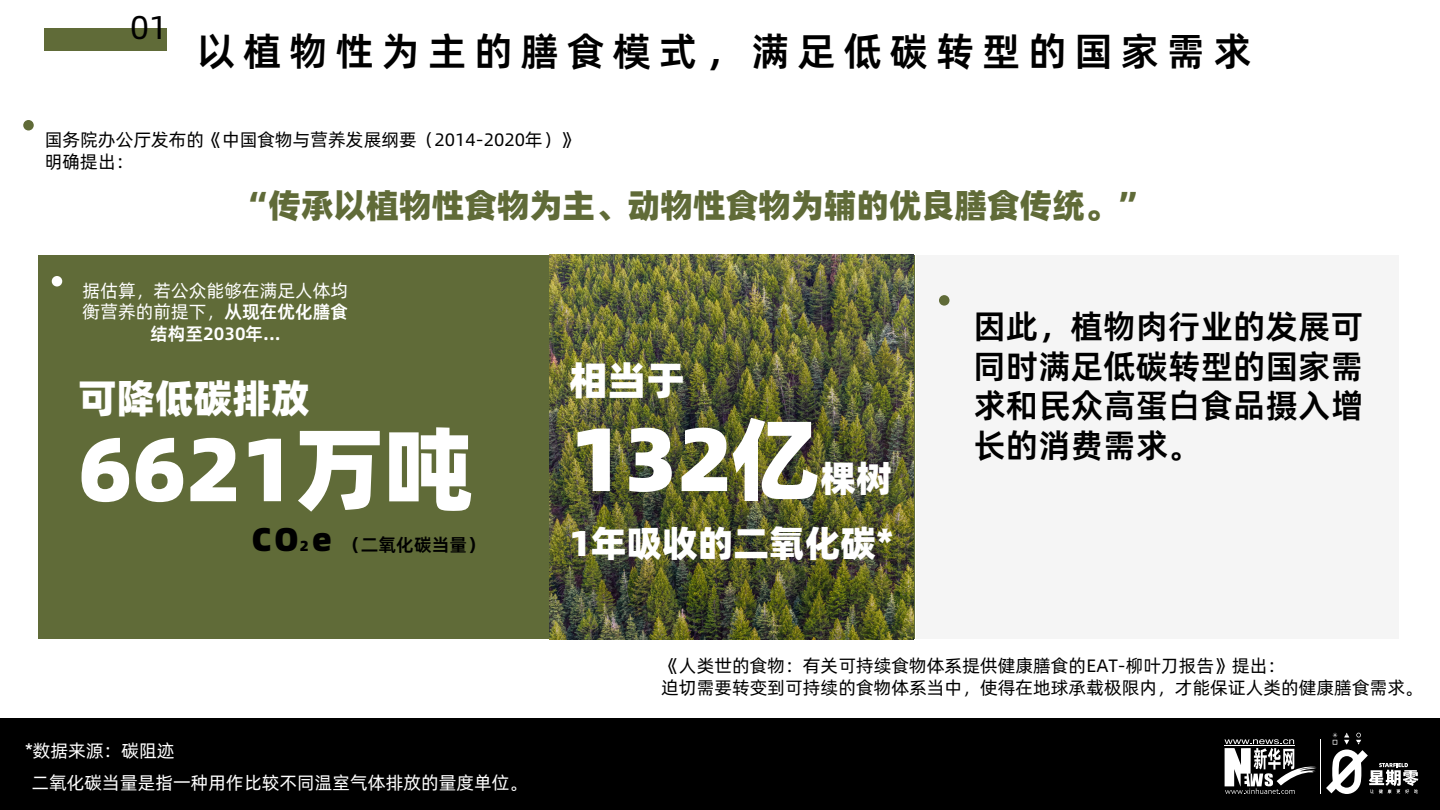
<style>
.page{position:relative;width:1440px;height:810px;background:#fff}
.page>*{position:absolute;margin:0;border:0;box-sizing:border-box;transform-origin:0 0}
.t1{font:90px "Alibaba Pu Hui Ti H";color:#fff}
.t2{font:39px "Alibaba Pu Hui Ti 2 85 Bold";letter-spacing:.2em;color:#000}
.t3{font:39px "Alibaba Pu Hui Ti H";color:#fff}
.t4{font:36px "Alibaba Pu Hui Ti H";color:#fff}
.t5{font:33px/39.6px "Alibaba Pu Hui Ti 2 85 Bold";color:#000;text-align:justify}
.t6{font:33px "Alibaba Pu Hui Ti H";color:#606b38}
.t7{font:33px "Alibaba Pu Hui Ti 2 55 Regular";color:#000}
.t8{font:18px/21.6px "Alibaba Pu Hui Ti 2 55 Regular";color:#000}
.t9{font:18px/32.5px "Alibaba Pu Hui Ti 2 55 Regular";color:#fff}
.t10{font:18px "Alibaba Pu Hui Ti 2 85 Bold";color:#fff}
.t11{font:18px "Alibaba Pu Hui Ti 2 85 Bold";color:#000}
.t12{font:14.62px "Alibaba Pu Hui Ti H";color:#000}
.s1{font-family:"Alibaba Pu Hui Ti 2 85 Bold"}
.s2{font-family:"Alibaba Pu Hui Ti H";font-size:33px}
</style>
<div class="page">
<div style="left:0;top:718px;width:1440px;height:92px;background:#000"></div>
<div style="left:44px;top:28px;width:123px;height:23px;background:#606b38"></div>
<div style="left:916px;top:255px;width:484px;height:383px;background:#f5f5f5"></div>
<div style="left:38px;top:255px;width:877px;height:383px;background:#606b38"></div>
<div style="left:52px;top:276px;width:10px;height:10px;background:#fff;border-radius:50%"></div>
<div style="left:939px;top:295px;width:11px;height:11px;background:#606b38;border-radius:50%"></div>
<img style="left:550px;top:254px;width:364px;height:385px">
<div style="left:23px;top:120px;width:11px;height:10px;background:#606b38;border-radius:50%"></div>
<svg style="left:1326px;top:733px;width:92px;height:61px"></svg>
<svg style="left:1224px;top:739px;width:93px;height:55px"></svg>
<hr style="left:1320px;top:739px;width:1px;height:55px;background:#fff">
<h3 class="t7" style="left:130px;top:2px;width:39px">01</h3>
<h2 class="t2" style="left:197px;top:20px;width:1056px">以植物性为主的膳食模式，满足低碳转型的国家需求</h2>
<p class="t8" style="left:45px;top:128px;width:535px">国务院办公厅发布的《中国食物与营养发展纲要（2014-2020年）》明确提出：</p>
<h3 class="t6" style="left:236px;top:178px;width:916px">“传承以植物性食物为主、动物性食物为辅的优良膳食传统。”</h3>
<p class="t9" style="left:83px;top:278px;width:267px;line-height:21.6px">据估算，若公众能够在满足人体均衡营养的前提下，<span class="s1">从现在优化膳食</span></p>
<p class="t10" style="left:150px;top:319px;width:132px">结构至2030年...</p>
<h2 class="t3" style="left:78px;top:366px;width:233px">可降低碳排放</h2>
<h1 class="t1" style="left:78px;top:396px;width:396px">6621万吨</h1>
<p class="t11" style="left:252px;top:530px;width:235px"><span class="s2">CO e</span> （二氧化碳当量）</p>
<p class="t12" style="left:300px;top:534px;width:10px">2</p>
<p class="t9" style="left:31px;top:733px;width:497px;text-indent:-6px">*数据来源：碳阻迹<br>二氧化碳当量是指一种用作比较不同温室气体排放的量度单位。</p>
<h2 class="t3" style="left:569px;top:348px;width:117px">相当于</h2>
<h1 class="t1" style="left:569px;top:386px;width:253px">132亿</h1>
<h3 class="t4" style="left:821px;top:449px;width:73px">棵树</h3>
<h3 class="t4" style="left:569px;top:514px;width:326px">1年吸收的二氧化碳*</h3>
<h3 class="t5" style="left:974px;top:305px;width:391px">因此，植物肉行业的发展可同时满足低碳转型的国家需求和民众高蛋白食品摄入增长的消费需求。</h3>
<p class="t8" style="left:661px;top:654px;width:763px">《人类世的食物：有关可持续食物体系提供健康膳食的EAT-柳叶刀报告》提出：<br>迫切需要转变到可持续的食物体系当中，使得在地球承载极限内，才能保证人类的健康膳食需求。</p>
</div>
